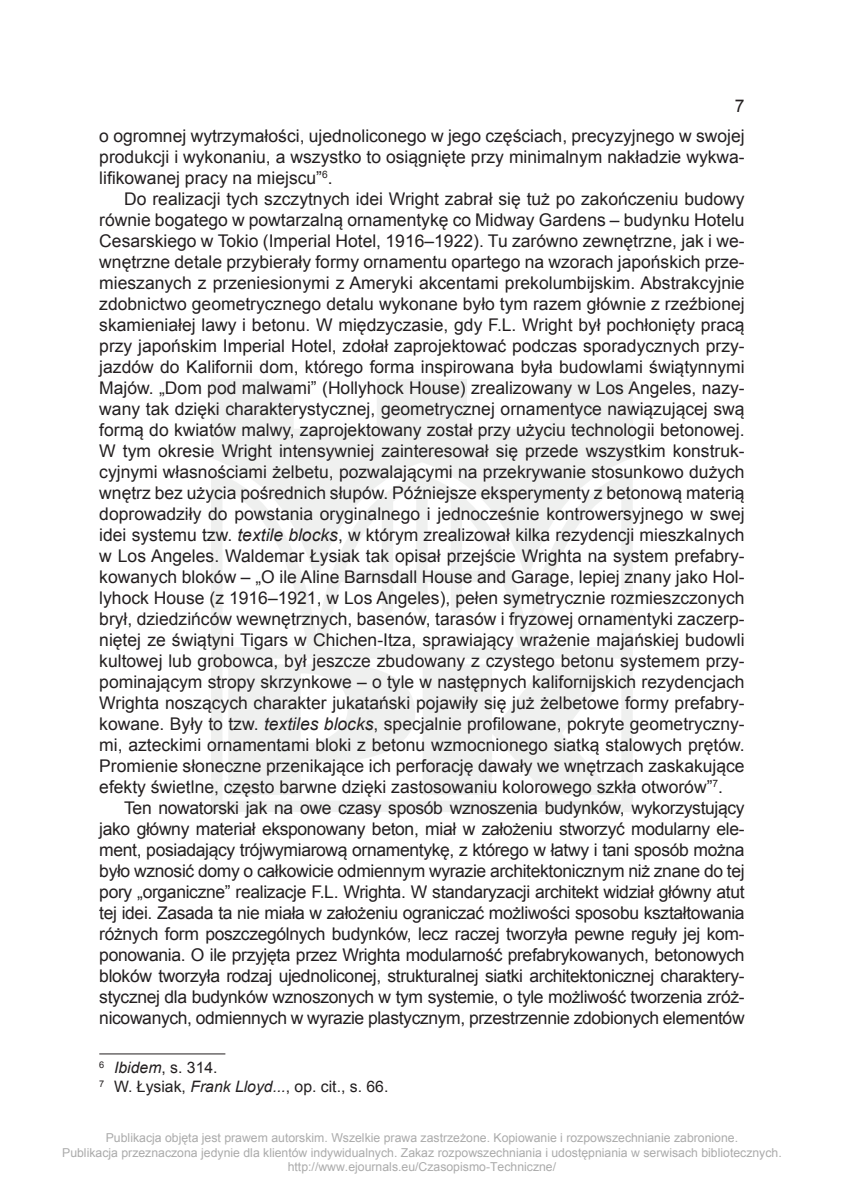
<style>
.page{position:relative;width:844px;height:1191px;background:#fff}
.page>*{position:absolute;margin:0;border:0;box-sizing:border-box;transform-origin:0 0}
.tekst_cz{font:17.5px/21px "Arial";color:#231f20;text-align:justify}
.przypis_cz{font:15.75px "Arial";color:#231f20}
.t1{font:12.25px/14.7px "Arial";color:#ababab;text-align:center}
.s1{font-style:italic}
</style>
<div class="page">
<svg style="left:211px;top:379px;width:421px;height:433px;fill:#eff0ef"></svg>
<hr style="left:99px;top:1053px;width:126px;height:1px;background:#231f20">
<p class="tekst_cz" style="left:99px;top:91px;width:646px;line-height:29.8px;text-align:right">7<br>o ogromnej wytrzymałości, ujednoliconego w jego częściach, precyzyjnego w swojej</p>
<p class="tekst_cz" style="left:99px;top:146px;width:646px">produkcji i wykonaniu, a wszystko to osiągnięte przy minimalnym nakładzie wykwa&shy;lifikowanej pracy na miejscu”<sup>6</sup>.</p>
<p class="tekst_cz" style="left:99px;top:188px;width:646px;text-indent:25px">Do realizacji tych szczytnych idei Wright zabrał się tuż po zakończeniu budowy równie bogatego w powtarzalną ornamentykę co Midway Gardens – budynku Hotelu Cesarskiego w Tokio (Imperial Hotel, 1916–1922). Tu zarówno zewnętrzne, jak i we&shy;wnętrzne detale przybierały formy ornamentu opartego na wzorach japońskich prze&shy;mieszanych z przeniesionymi z Ameryki akcentami prekolumbijskim. Abstrakcyjnie zdobnictwo geometrycznego detalu wykonane było tym razem głównie z rzeźbionej skamieniałej lawy i betonu. W międzyczasie, gdy F.L. Wright był pochłonięty pracą przy japońskim Imperial Hotel, zdołał zaprojektować podczas sporadycznych przy&shy;jazdów do Kalifornii dom, którego forma inspirowana była budowlami świątynnymi Majów. „Dom pod malwami” (Hollyhock House) zrealizowany w Los Angeles, nazy&shy;wany tak dzięki charakterystycznej, geometrycznej ornamentyce nawiązującej swą formą do kwiatów malwy, zaprojektowany został przy użyciu technologii betonowej.<br>W tym okresie Wright intensywniej zainteresował się przede wszystkim konstruk&shy;cyjnymi własnościami żelbetu, pozwalającymi na przekrywanie stosunkowo dużych wnętrz bez użycia pośrednich słupów. Późniejsze eksperymenty z betonową materią doprowadziły do powstania oryginalnego i jednocześnie kontrowersyjnego w swej idei systemu tzw. <span class="s1">textile blocks</span>, w którym zrealizował kilka rezydencji mieszkalnych w Los Angeles. Waldemar Łysiak tak opisał przejście Wrighta na system prefabry&shy;kowanych bloków – „O ile Aline Barnsdall House and Garage, lepiej znany jako Hol&shy;lyhock House (z 1916–1921, w Los Angeles), pełen symetrycznie rozmieszczonych brył, dziedzińców wewnętrznych, basenów, tarasów i fryzowej ornamentyki zaczerp&shy;niętej ze świątyni Tigars w Chichen-Itza, sprawiający wrażenie majańskiej budowli kultowej lub grobowca, był jeszcze zbudowany z czystego betonu systemem przy&shy;pominającym stropy skrzynkowe – o tyle w następnych kalifornijskich rezydencjach Wrighta noszących charakter jukatański pojawiły się już żelbetowe formy prefabry&shy;kowane. Były to tzw. <span class="s1">textiles blocks</span>, specjalnie profilowane, pokryte geometryczny&shy;mi, azteckimi ornamentami bloki z betonu wzmocnionego siatką stalowych prętów.<br>Promienie słoneczne przenikające ich perforację dawały we wnętrzach zaskakujące efekty świetlne, często barwne dzięki zastosowaniu kolorowego szkła otworów”<sup>7</sup>.</p>
<p class="tekst_cz" style="left:99px;top:797px;width:646px;text-indent:25px">Ten nowatorski jak na owe czasy sposób wznoszenia budynków, wykorzystujący jako główny materiał eksponowany beton, miał w założeniu stworzyć modularny ele&shy;ment, posiadający trójwymiarową ornamentykę, z którego w łatwy i tani sposób można było wznosić domy o całkowicie odmiennym wyrazie architektonicznym niż znane do tej pory „organiczne” realizacje F.L. Wrighta. W standaryzacji architekt widział główny atut tej idei. Zasada ta nie miała w założeniu ograniczać możliwości sposobu kształtowania różnych form poszczególnych budynków, lecz raczej tworzyła pewne reguły jej kom&shy;ponowania. O ile przyjęta przez Wrighta modularność prefabrykowanych, betonowych bloków tworzyła rodzaj ujednoliconej, strukturalnej siatki architektonicznej charaktery&shy;stycznej dla budynków wznoszonych w tym systemie, o tyle możliwość tworzenia zróż&shy;nicowanych, odmiennych w wyrazie plastycznym, przestrzennie zdobionych elementów</p>
<p class="przypis_cz" style="left:99px;top:1057px;width:120px"><sup>6</sup> <span class="s1">Ibidem</span>, s. 314.</p>
<p class="przypis_cz" style="left:99px;top:1075px;width:290px"><sup>7</sup> W. Łysiak, <span class="s1">Frank Lloyd...</span>, op. cit., s. 66.</p>
<p class="t1" style="left:62px;top:1130px;width:721px">Publikacja objęta jest prawem autorskim. Wszelkie prawa zastrzeżone. Kopiowanie i rozpowszechnianie zabronione.<br>Publikacja przeznaczona jedynie dla klientów indywidualnych. Zakaz rozpowszechniania i udostępniania w serwisach bibliotecznych. http://www.ejournals.eu/Czasopismo-Techniczne/</p>
</div>
